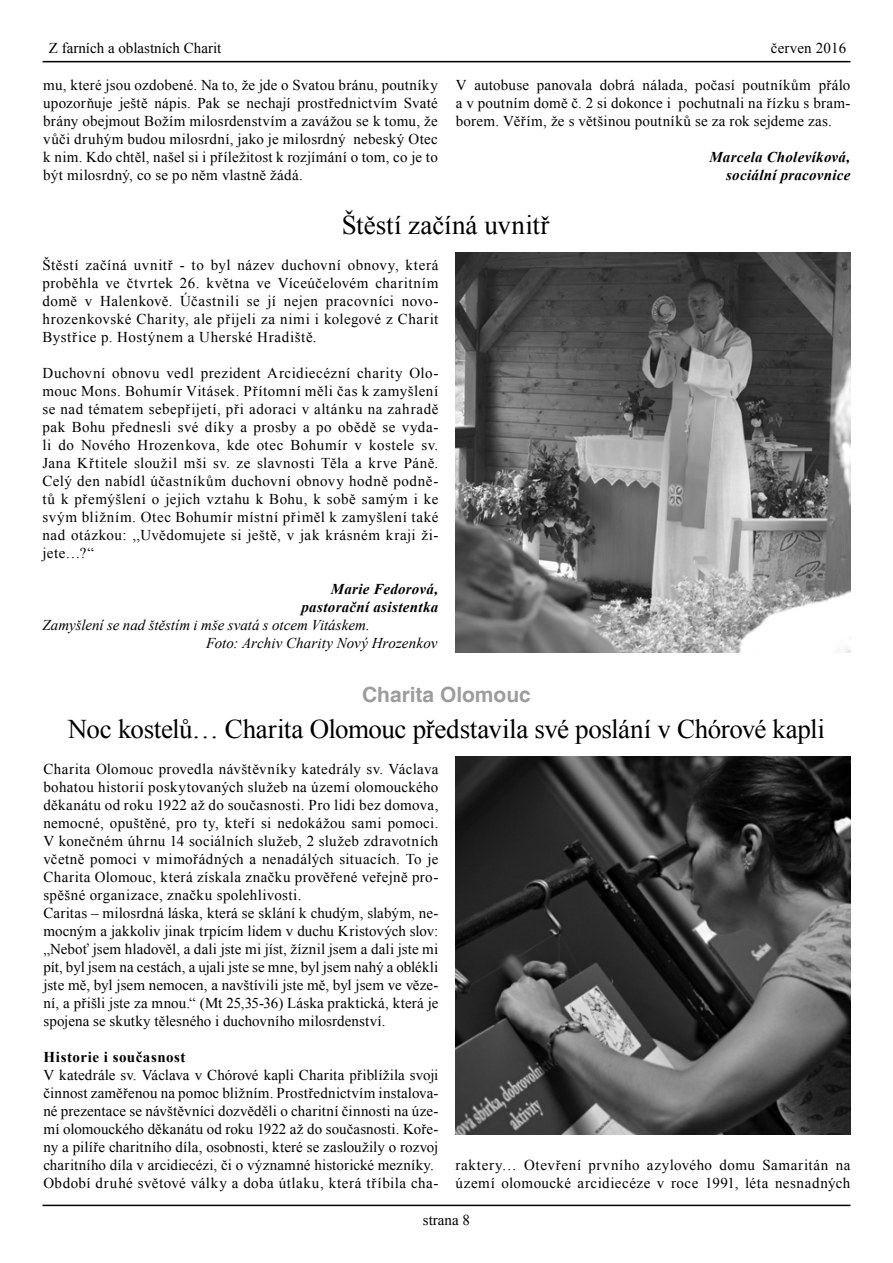
<style>
.page{position:relative;width:893px;height:1263px;background:#fff}
.page>*{position:absolute;margin:0;border:0;box-sizing:border-box;transform-origin:0 0}
.t1{font:27px "Times New Roman";letter-spacing:-.01em;color:#000}
.t2{font:700 21px "Helvetica";color:#9d9d9c}
.t3{font:15px/18px "Times New Roman";letter-spacing:.015em;color:#000;text-align:justify}
.t4{font:15px/18px "Times New Roman";letter-spacing:.035em;color:#000}
.t5{font:italic 15px/18px "Times New Roman";color:#000}
.t6{font:italic 700 15px/18px "Times New Roman";letter-spacing:.02em;color:#000;text-align:right}
.t7{font:700 15px "Times New Roman";letter-spacing:.035em;color:#000}
</style>
<div class="page">
<hr style="left:43px;top:1205px;width:807px;height:1px;background:#000">
<hr style="left:43px;top:61px;width:807px;height:1px;background:#000">
<img style="left:455px;top:756px;width:395px;height:378px">
<img style="left:455px;top:252px;width:395px;height:401px">
<p class="t3" style="left:49px;top:38px;width:174px">Z farních a oblastních Charit</p>
<p class="t3" style="left:771px;top:38px;width:77px">červen 2016</p>
<p class="t3" style="left:43px;top:76px;width:396px">mu, které jsou ozdobené. Na to, že jde o Svatou bránu, poutníky upozorňuje ještě nápis. Pak se nechají prostřednictvím Svaté brány obejmout Božím milosrdenstvím a zavážou se k tomu, že vůči druhým budou milosrdní, jako je milosrdný nebeský Otec k nim. Kdo chtěl, našel si i příležitost k rozjímání o tom, co je to být milosrdný, co se po něm vlastně žádá.</p>
<p class="t3" style="left:456px;top:76px;width:396px">V autobuse panovala dobrá nálada, počasí poutníkům přálo a v poutním domě č. 2 si dokonce i pochutnali na řízku s bram&shy;borem. Věřím, že s většinou poutníků se za rok sejdeme zas.</p>
<p class="t6" style="left:710px;top:148px;width:142px">Marcela Cholevíková, sociální pracovnice</p>
<h1 class="t1" style="left:342px;top:206px;width:209px">Štěstí začíná uvnitř</h1>
<p class="t3" style="left:42px;top:256px;width:397px">Štěstí začíná uvnitř - to byl název duchovní obnovy, která proběhla ve čtvrtek 26. května ve Víceúčelovém charitním domě v Halenkově. Účastnili se jí nejen pracovníci novo&shy;hrozenkovské Charity, ale přijeli za nimi i kolegové z Charit Bystřice p. Hostýnem a Uherské Hradiště.</p>
<p class="t3" style="left:42px;top:364px;width:398px">Duchovní obnovu vedl prezident Arcidiecézní charity Olo&shy;mouc Mons. Bohumír Vitásek. Přítomní měli čas k zamyšlení se nad tématem sebepřijetí, při adoraci v altánku na zahradě pak Bohu přednesli své díky a prosby a po obědě se vyda&shy;li do Nového Hrozenkova, kde otec Bohumír v kostele sv.<br>Jana Křtitele sloužil mši sv. ze slavnosti Těla a krve Páně.<br>Celý den nabídl účastníkům duchovní obnovy hodně podně&shy;tů k přemýšlení o jejich vztahu k Bohu, k sobě samým i ke svým bližním. Otec Bohumír místní přiměl k zamyšlení také nad otázkou: ,,Uvědomujete si ještě, v jak krásném kraji ži&shy;jete…?“</p>
<p class="t6" style="left:301px;top:580px;width:138px">Marie Fedorová, pastorační asistentka</p>
<p class="t5" style="left:206px;top:616px;width:233px;text-indent:-164px">Zamyšlení se nad štěstím i mše svatá s otcem Vitáskem.<br>Foto: Archiv Charity Nový Hrozenkov</p>
<h2 class="t2" style="left:362px;top:682px;width:170px">Charita Olomouc</h2>
<h1 class="t1" style="left:68px;top:710px;width:758px">Noc kostelů… Charita Olomouc představila své poslání v Chórové kapli</h1>
<p class="t3" style="left:43px;top:760px;width:397px;text-align:left">Charita Olomouc provedla návštěvníky katedrály sv. Václava bohatou historií poskytovaných služeb na území olomouckého děkanátu od roku 1922 až do současnosti. Pro lidi bez domova, nemocné, opuštěné, pro ty, kteří si nedokážou sami pomoci.<br>V konečném úhrnu 14 sociálních služeb, 2 služeb zdravotních včetně pomoci v mimořádných a nenadálých situacích. To je Charita Olomouc, která získala značku prověřené veřejně pro&shy;spěšné organizace, značku spolehlivosti.<br>Caritas – milosrdná láska, která se sklání k chudým, slabým, ne&shy;mocným a jakkoliv jinak trpícím lidem v duchu Kristových slov: „Neboť jsem hladověl, a dali jste mi jíst, žíznil jsem a dali jste mi pít, byl jsem na cestách, a ujali jste se mne, byl jsem nahý a oblékli jste mě, byl jsem nemocen, a navštívili jste mě, byl jsem ve věze&shy;ní, a přišli jste za mnou.“ (Mt 25,35-36) Láska praktická, která je spojena se skutky tělesného i duchovního milosrdenství.</p>
<p class="t7" style="left:43px;top:1046px;width:144px">Historie i současnost</p>
<p class="t3" style="left:43px;top:1066px;width:397px;text-align:left">V katedrále sv. Václava v Chórové kapli Charita přiblížila svoji činnost zaměřenou na pomoc bližním. Prostřednictvím instalova&shy;né prezentace se návštěvníci dozvěděli o charitní činnosti na úze&shy;mí olomouckého děkanátu od roku 1922 až do současnosti. Koře&shy;ny a pilíře charitního díla, osobnosti, které se zasloužily o rozvoj charitního díla v arcidiecézi, či o významné historické mezníky.<br>Období druhé světové války a doba útlaku, která tříbila cha-</p>
<p class="t4" style="left:455px;top:1156px;width:397px">raktery… Otevření prvního azylového domu Samaritán na území olomoucké arcidiecéze v roce 1991, léta nesnadných</p>
<p class="t3" style="left:423px;top:1210px;width:49px">strana 8</p>
</div>
